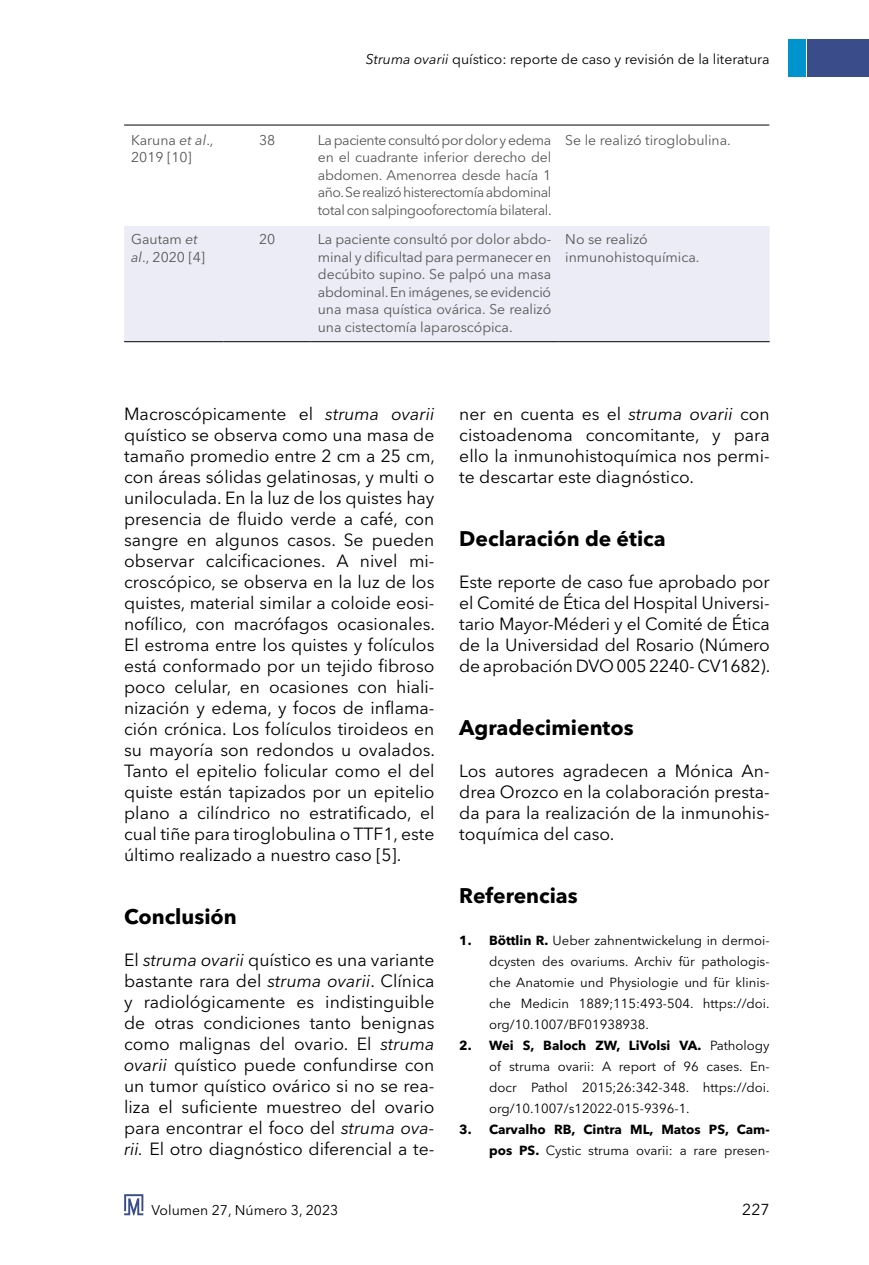
<style>
.page{position:relative;width:869px;height:1265px;background:#fff}
.page>*{position:absolute;margin:0;border:0;box-sizing:border-box;transform-origin:0 0}
.t1{font:700 21px "Avenir Next LT Pro";color:#000}
.t2{font:17.5px/21px "Avenir Next LT Pro";color:#000;text-align:justify}
.t3{font:15.75px "Avenir Next LT Pro";color:#000}
.t4{font:14px/17.5px "Avenir Next LT Pro";letter-spacing:-.005em;color:#575756}
.t5{font:14px "Avenir Next LT Pro";color:#000}
.t6{font:13.12px/21px "Avenir Next LT Pro";color:#000;text-align:justify}
.t7{font:700 13.12px/21px "Avenir Next LT Pro";color:#000;text-align:right}
.s1{font-style:italic}
.s2{font-weight:700}
.s3{font-weight:400}
</style>
<div class="page">
<div style="left:806px;top:40px;width:62px;height:37px;background:#3a4c8a"></div>
<div style="left:788px;top:40px;width:17px;height:37px;background:#0094ce"></div>
<svg style="left:124px;top:1194px;width:19px;height:21px"></svg>
<div style="left:124px;top:226px;width:645px;height:115px;background:#ebecf6"></div>
<hr style="left:223px;top:341px;width:88px;height:1px;background:#000">
<hr style="left:311px;top:341px;width:247px;height:1px;background:#000">
<hr style="left:558px;top:341px;width:211px;height:1px;background:#000">
<hr style="left:124px;top:341px;width:99px;height:1px;background:#000">
<hr style="left:124px;top:125px;width:644px;height:1px;background:#000">
<p class="t5" style="left:366px;top:51px;width:405px"><span class="s1">Struma ovarii</span> quístico: reporte de caso y revisión de la literatura</p>
<p class="t4" style="left:131px;top:131px;width:84px">Karuna <span class="s1">et al</span>.,<br>2019 [10]</p>
<p class="t4" style="left:259px;top:131px;width:18px">38</p>
<p class="t4" style="left:318px;top:131px;width:235px;text-align:justify">La paciente consultó por dolor y edema en el cuadrante inferior derecho del abdomen. Amenorrea desde hacía 1 año. Se realizó histerectomía abdominal total con salpingooforectomía bilateral.</p>
<p class="t4" style="left:565px;top:131px;width:167px">Se le realizó tiroglobulina.</p>
<p class="t4" style="left:131px;top:231px;width:75px">Gautam <span class="s1">et al</span>., 2020 [4]</p>
<p class="t4" style="left:259px;top:231px;width:18px">20</p>
<p class="t4" style="left:318px;top:231px;width:235px;text-align:justify">La paciente consultó por dolor abdo&shy;minal y dificultad para permanecer en decúbito supino. Se palpó una masa abdominal. En imágenes, se evidenció una masa quística ovárica. Se realizó una cistectomía laparoscópica.</p>
<p class="t4" style="left:565px;top:231px;width:136px">No se realizó inmunohistoquímica.</p>
<p class="t2" style="left:124px;top:403px;width:312px">Macroscópicamente el <span class="s1">struma ovarii </span>quístico se observa como una masa de tamaño promedio entre 2 cm a 25 cm, con áreas sólidas gelatinosas, y multi o uniloculada. En la luz de los quistes hay presencia de fluido verde a café, con sangre en algunos casos. Se pueden observar calcificaciones. A nivel mi&shy;croscópico, se observa en la luz de los quistes, material similar a coloide eosi&shy;nofílico, con macrófagos ocasionales.<br>El estroma entre los quistes y folículos está conformado por un tejido fibroso poco celular, en ocasiones con hiali&shy;nización y edema, y focos de inflama&shy;ción crónica. Los folículos tiroideos en su mayoría son redondos u ovalados.<br>Tanto el epitelio folicular como el del quiste están tapizados por un epitelio plano a cilíndrico no estratificado, el cual tiñe para tiroglobulina o TTF1, este último realizado a nuestro caso [5].</p>
<p class="t1" style="left:124px;top:904px;width:114px">Conclusión</p>
<p class="t2" style="left:124px;top:949px;width:312px">El <span class="s1">struma ovarii</span> quístico es una variante bastante rara del <span class="s1">struma ovarii</span>. Clínica y radiológicamente es indistinguible de otras condiciones tanto benignas como malignas del ovario. El <span class="s1">struma ovarii</span> quístico puede confundirse con un tumor quístico ovárico si no se rea&shy;liza el suficiente muestreo del ovario para encontrar el foco del <span class="s1">struma ova&shy;rii.</span> El otro diagnóstico diferencial a te-</p>
<p class="t2" style="left:459px;top:403px;width:312px">ner en cuenta es el <span class="s1">struma ovarii</span> con cistoadenoma concomitante, y para ello la inmunohistoquímica nos permi&shy;te descartar este diagnóstico.</p>
<p class="t1" style="left:459px;top:526px;width:208px">Declaración de ética</p>
<p class="t2" style="left:459px;top:571px;width:312px">Este reporte de caso fue aprobado por el Comité de Ética del Hospital Universi&shy;tario Mayor-Méderi y el Comité de Ética de la Universidad del Rosario (Número de aprobación DVO 005 2240- CV1682).</p>
<p class="t1" style="left:459px;top:715px;width:176px">Agradecimientos</p>
<p class="t2" style="left:459px;top:760px;width:312px">Los autores agradecen a Mónica An&shy;drea Orozco en la colaboración presta&shy;da para la realización de la inmunohis&shy;toquímica del caso.</p>
<p class="t1" style="left:459px;top:883px;width:120px">Referencias</p>
<p class="t6" style="left:489px;top:930px;width:282px;text-indent:-30px"><span class="s2">1. Böttlin R.</span> Ueber zahnentwickelung in dermoi&shy;dcysten des ovariums. Archiv für pathologis&shy;che Anatomie und Physiologie und für klinis&shy;che Medicin 1889;115:493-504. https://doi. org/10.1007/BF01938938.</p>
<p class="t6" style="left:489px;top:1035px;width:282px;text-indent:-30px"><span class="s2">2. Wei S, Baloch ZW, LiVolsi VA.</span> Pathology of struma ovarii: A report of 96 cases. En&shy;docr Pathol 2015;26:342-348. https://doi. org/10.1007/s12022-015-9396-1.</p>
<p class="t7" style="left:459px;top:1119px;width:312px">3. Carvalho RB, Cintra ML, Matos PS, Cam&shy;pos PS. <span class="s3">Cystic struma ovarii: a rare presen-</span></p>
<p class="t5" style="left:151px;top:1202px;width:188px">Volumen 27, Número 3, 2023</p>
<p class="t3" style="left:741px;top:1201px;width:29px">227</p>
</div>
